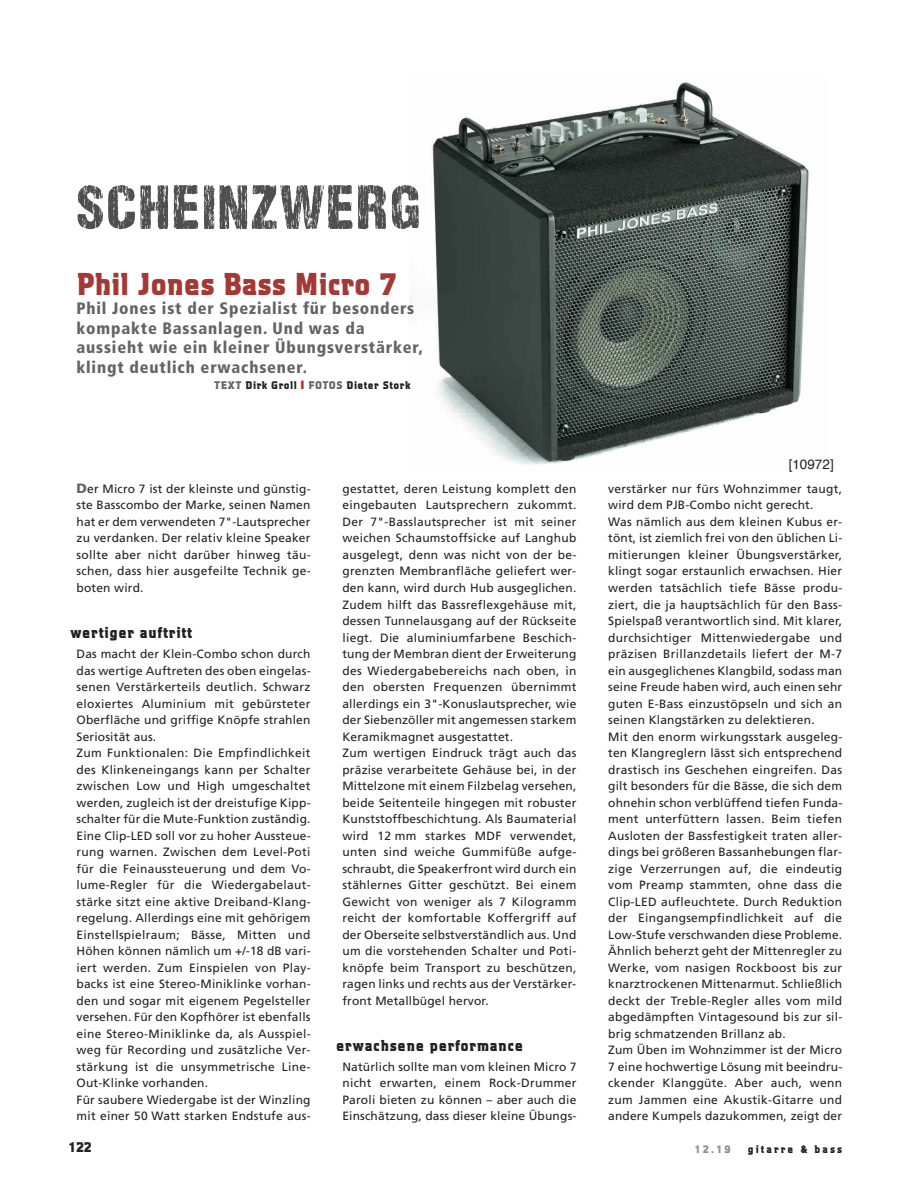
<style>
.page{position:relative;width:906px;height:1191px;background:#fff}
.page>*{position:absolute;margin:0;border:0;box-sizing:border-box;transform-origin:0 0}
.t1{font:900 63px "DCC Sharp Distress";letter-spacing:.05em;color:#4f4e4e}
.t2{font:30px "Cg Aquarius No 8";color:#a33934}
.t3{font:900 condensed 16.5px/19.5px "Frutiger LT Std";letter-spacing:.05em;color:#656464}
.t4{font:15px "Cg Aquarius No 8";letter-spacing:.05em;color:#232122}
.t5{font:13.5px "Helvetica";color:#232122}
.t6{font:13.5px "Cg Aquarius No 8";color:#232122}
.t7{font:12px/16.5px "Frutiger LT Std";letter-spacing:.02em;color:#232122}
.t8{font:10.5px "Cg Aquarius No 8";letter-spacing:.05em;color:#232122}
.t9{font:10.5px "Cg Aquarius No 8";letter-spacing:.2em;color:#232122}
.t10{font:10.5px "Cg Aquarius No 8";color:#919091}
.s1{color:#656464}
.s2{color:#b02f26}
.s3{font-weight:900;font-size:13.5px;color:#656464}
</style>
<div class="page">
<img style="left:431px;top:82px;width:378px;height:383px">
<h1 class="t1" style="left:77px;top:185px;width:345px">SCHEINZWERG</h1>
<h2 class="t2" style="left:77px;top:267px;width:322px">Phil Jones Bass Micro 7</h2>
<h3 class="t3" style="left:77px;top:300px;width:348px">Phil Jones ist der Spezialist für besonders kompakte Bassanlagen. Und was da aussieht wie ein kleiner Übungsverstärker, klingt deutlich erwachsener.</h3>
<p class="t8" style="left:214px;top:379px;width:198px"><span class="s1">TEXT</span> Dirk Groll <span class="s2">❙</span> <span class="s1">FOTOS</span> Dieter Stork</p>
<p class="t7" style="left:77px;top:481px;width:236px;text-align:justify"><span class="s3">D</span>er Micro 7 ist der kleinste und günstig&shy;ste Basscombo der Marke, seinen Namen hat er dem verwendeten 7"-Lautsprecher zu verdanken. Der relativ kleine Speaker sollte aber nicht darüber hinweg täu&shy;schen, dass hier ausgefeilte Technik ge&shy;boten wird.</p>
<p class="t4" style="left:70px;top:624px;width:123px">wertiger auftritt</p>
<p class="t7" style="left:77px;top:646px;width:236px">Das macht der Klein-Combo schon durch das wertige Auftreten des oben eingelas&shy;senen Verstärkerteils deutlich. Schwarz eloxiertes Aluminium mit gebürsteter Oberfläche und griffige Knöpfe strahlen Seriosität aus.<br>Zum Funktionalen: Die Empfindlichkeit des Klinkeneingangs kann per Schalter zwischen Low und High umgeschaltet werden, zugleich ist der dreistufige Kipp&shy;schalter für die Mute-Funktion zuständig.<br>Eine Clip-LED soll vor zu hoher Aussteue&shy;rung warnen. Zwischen dem Level-Poti für die Feinaussteuerung und dem Vo&shy;lume-Regler für die Wiedergabelaut&shy;stärke sitzt eine aktive Dreiband-Klang&shy;regelung. Allerdings eine mit gehörigem Einstellspielraum; Bässe, Mitten und Höhen können nämlich um +/-18 dB vari&shy;iert werden. Zum Einspielen von Play&shy;backs ist eine Stereo-Miniklinke vorhan&shy;den und sogar mit eigenem Pegelsteller versehen. Für den Kopfhörer ist ebenfalls eine Stereo-Miniklinke da, als Ausspiel&shy;weg für Recording und zusätzliche Ver&shy;stärkung ist die unsymmetrische Line-Out-Klinke vorhanden.<br>Für saubere Wiedergabe ist der Winzling mit einer 50 Watt starken Endstufe aus-</p>
<p class="t7" style="left:342px;top:481px;width:236px">gestattet, deren Leistung komplett den eingebauten Lautsprechern zukommt.<br>Der 7"-Basslautsprecher ist mit seiner weichen Schaumstoffsicke auf Langhub ausgelegt, denn was nicht von der be&shy;grenzten Membranfläche geliefert wer&shy;den kann, wird durch Hub ausgeglichen.<br>Zudem hilft das Bassreflexgehäuse mit, dessen Tunnelausgang auf der Rückseite liegt. Die aluminiumfarbene Beschich&shy;tung der Membran dient der Erweiterung des Wiedergabebereichs nach oben, in den obersten Frequenzen übernimmt allerdings ein 3"-Konuslautsprecher, wie der Siebenzöller mit angemessen starkem Keramikmagnet ausgestattet.<br>Zum wertigen Eindruck trägt auch das präzise verarbeitete Gehäuse bei, in der Mittelzone mit einem Filzbelag versehen, beide Seitenteile hingegen mit robuster Kunststoffbeschichtung. Als Baumaterial wird 12 mm starkes MDF verwendet, unten sind weiche Gummifüße aufge&shy;schraubt, die Speakerfront wird durch ein stählernes Gitter geschützt. Bei einem Gewicht von weniger als 7 Kilogramm reicht der komfortable Koffergriff auf der Oberseite selbstverständlich aus. Und um die vorstehenden Schalter und Poti&shy;knöpfe beim Transport zu beschützen, ragen links und rechts aus der Verstärker&shy;front Metallbügel hervor.</p>
<p class="t4" style="left:336px;top:1036px;width:189px">erwachsene performance</p>
<p class="t7" style="left:342px;top:1059px;width:236px;text-align:justify">Natürlich sollte man vom kleinen Micro 7 nicht erwarten, einem Rock-Drummer Paroli bieten zu können – aber auch die Einschätzung, dass dieser kleine Übungs-</p>
<p class="t5" style="left:788px;top:458px;width:47px">[10972]</p>
<p class="t7" style="left:608px;top:481px;width:236px">verstärker nur fürs Wohnzimmer taugt, wird dem PJB-Combo nicht gerecht.<br>Was nämlich aus dem kleinen Kubus er&shy;tönt, ist ziemlich frei von den üblichen Li&shy;mitierungen kleiner Übungsverstärker, klingt sogar erstaunlich erwachsen. Hier werden tatsächlich tiefe Bässe produ&shy;ziert, die ja hauptsächlich für den Bass-Spielspaß verantwortlich sind. Mit klarer, durchsichtiger Mittenwiedergabe und präzisen Brillanzdetails liefert der M-7 ein ausgeglichenes Klangbild, sodass man seine Freude haben wird, auch einen sehr guten E-Bass einzustöpseln und sich an seinen Klangstärken zu delektieren.<br>Mit den enorm wirkungsstark ausgeleg&shy;ten Klangreglern lässt sich entsprechend drastisch ins Geschehen eingreifen. Das gilt besonders für die Bässe, die sich dem ohnehin schon verblüffend tiefen Funda&shy;ment unterfüttern lassen. Beim tiefen Ausloten der Bassfestigkeit traten aller&shy;dings bei größeren Bassanhebungen flar&shy;zige Verzerrungen auf, die eindeutig vom Preamp stammten, ohne dass die Clip-LED aufleuchtete. Durch Reduktion der Eingangsempfindlichkeit auf die Low-Stufe verschwanden diese Probleme.<br>Ähnlich beherzt geht der Mittenregler zu Werke, vom nasigen Rockboost bis zur knarztrockenen Mittenarmut. Schließlich deckt der Treble-Regler alles vom mild abgedämpften Vintagesound bis zur sil&shy;brig schmatzenden Brillanz ab.<br>Zum Üben im Wohnzimmer ist der Micro 7 eine hochwertige Lösung mit beeindru&shy;ckender Klanggüte. Aber auch, wenn zum Jammen eine Akustik-Gitarre und andere Kumpels dazukommen, zeigt der</p>
<p class="t6" style="left:68px;top:1139px;width:25px">122</p>
<p class="t10" style="left:694px;top:1143px;width:38px">12.19</p>
<p class="t9" style="left:748px;top:1143px;width:96px">gitarre &amp; bass</p>
</div>
